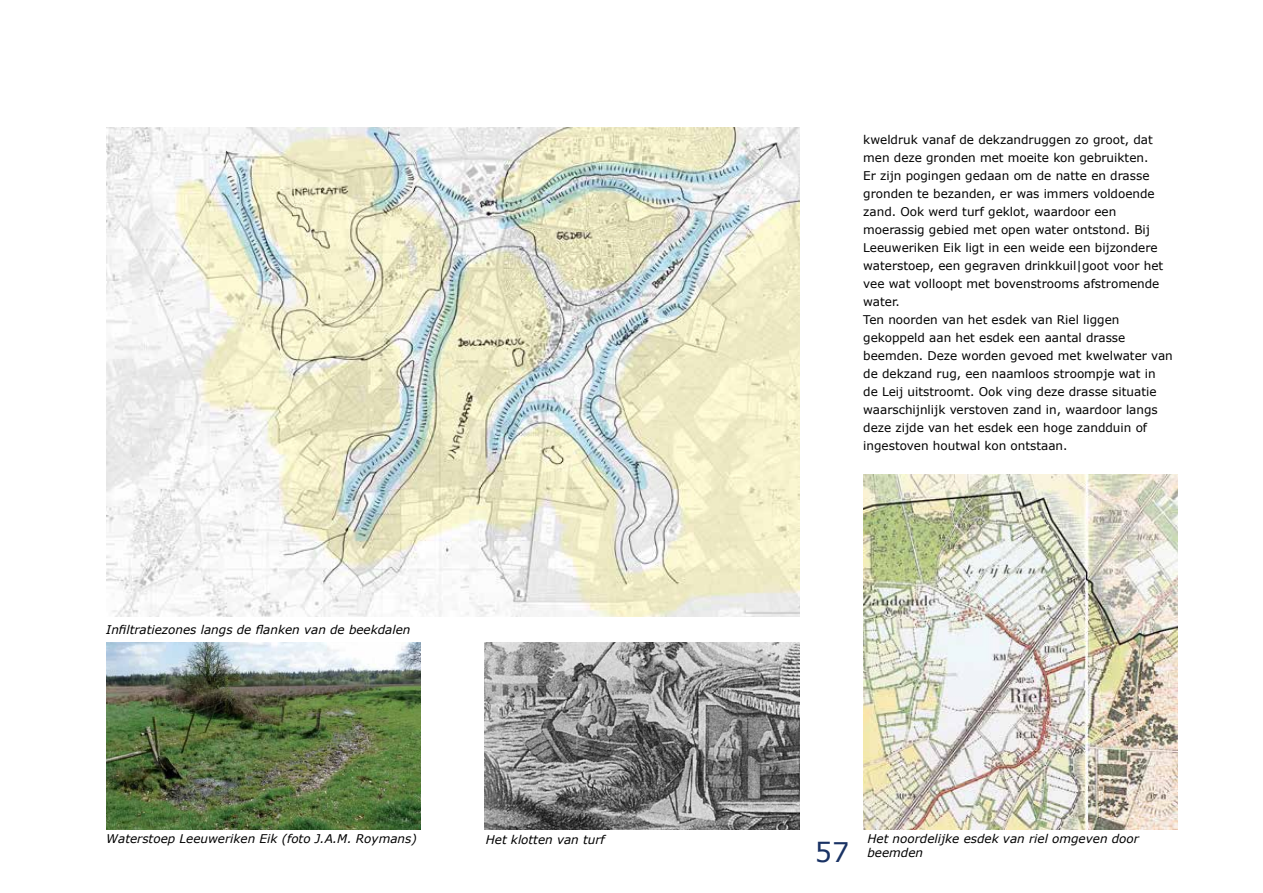
<style>
.page{position:relative;width:1263px;height:893px;background:#fff}
.page>*{position:absolute;margin:0;border:0;box-sizing:border-box;transform-origin:0 0}
.t1{font:27px "Verdana";color:#193264}
.t2{font:12px/18px "Verdana";color:#000}
.t3{font:italic 12px/14.4px "Verdana";color:#000}
</style>
<div class="page">
<img style="left:106px;top:642px;width:315px;height:187px">
<img style="left:485px;top:642px;width:314px;height:187px">
<img style="left:106px;top:128px;width:693px;height:489px">
<img style="left:863px;top:474px;width:315px;height:355px">
<p class="t3" style="left:106px;top:623px;width:306px">Infiltratiezones langs de flanken van de beekdalen</p>
<p class="t2" style="left:863px;top:131px;width:311px">kweldruk vanaf de dekzandruggen zo groot, dat men deze gronden met moeite kon gebruikten.<br>Er zijn pogingen gedaan om de natte en drasse gronden te bezanden, er was immers voldoende zand. Ook werd turf geklot, waardoor een moerassig gebied met open water ontstond. Bij Leeuweriken Eik ligt in een weide een bijzondere waterstoep, een gegraven drinkkuil|goot voor het vee wat volloopt met bovenstrooms afstromende water.<br>Ten noorden van het esdek van Riel liggen gekoppeld aan het esdek een aantal drasse beemden. Deze worden gevoed met kwelwater van de dekzand rug, een naamloos stroompje wat in de Leij uitstroomt. Ook ving deze drasse situatie waarschijnlijk verstoven zand in, waardoor langs deze zijde van het esdek een hoge zandduin of ingestoven houtwal kon ontstaan.</p>
<p class="t3" style="left:106px;top:831px;width:312px">Waterstoep Leeuweriken Eik (foto J.A.M. Roymans)</p>
<p class="t3" style="left:486px;top:832px;width:120px">Het klotten van turf</p>
<p class="t3" style="left:867px;top:831px;width:273px">Het noordelijke esdek van riel omgeven door beemden</p>
<h1 class="t1" style="left:815px;top:833px;width:36px">57</h1>
</div>
